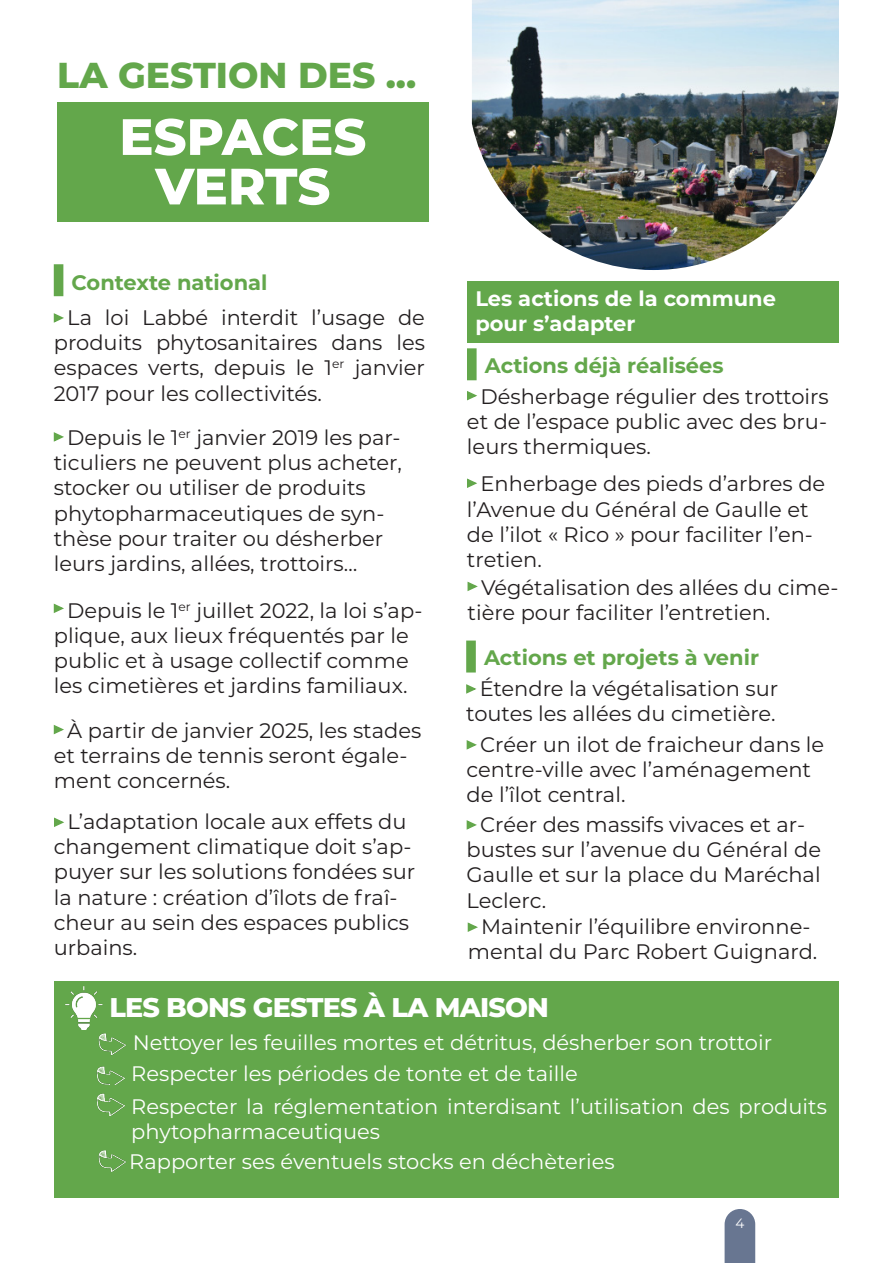
<style>
.page{position:relative;width:893px;height:1263px;background:#fff}
.page>*{position:absolute;margin:0;border:0;box-sizing:border-box;transform-origin:0 0}
.t1{font:800 51px/49.5px "Montserrat";color:#fff;text-align:center}
.t2{font:800 36px "Montserrat";color:#63a74b}
.t3{font:800 27px "Montserrat";letter-spacing:-.03em;color:#fff}
.t4{font:21px/25.2px "Montserrat";color:#231f20}
.t5{font:21px/25.2px "Montserrat";color:#fff}
.t6{font:700 21px "Montserrat";color:#63a74b}
.t7{font:700 21px/25.2px "Montserrat";color:#fff}
.t8{font:13.5px "Montserrat";color:#fff}
</style>
<div class="page">
<div style="left:725px;top:1209px;width:30px;height:54px;background:#687691"></div>
<div style="left:57px;top:102px;width:371px;height:120px;background:#63a74b"></div>
<div style="left:54px;top:981px;width:785px;height:216px;background:#63a74b"></div>
<img style="left:65px;top:986px;width:38px;height:43px">
<img style="left:98px;top:1150px;width:28px;height:22px">
<div style="left:54px;top:264px;width:9px;height:32px;background:#63a74b"></div>
<svg style="left:53px;top:313px;width:11px;height:10px"></svg>
<svg style="left:53px;top:432px;width:11px;height:10px"></svg>
<div style="left:467px;top:281px;width:371px;height:61px;background:#63a74b"></div>
<div style="left:467px;top:348px;width:10px;height:32px;background:#63a74b"></div>
<svg style="left:467px;top:391px;width:10px;height:10px"></svg>
<div style="left:466px;top:640px;width:10px;height:32px;background:#63a74b"></div>
<svg style="left:466px;top:684px;width:11px;height:10px"></svg>
<img style="left:472px;top:0;width:367px;height:270px">
<img style="left:96px;top:1093px;width:29px;height:22px">
<img style="left:96px;top:1066px;width:29px;height:19px">
<img style="left:93px;top:1028px;width:33px;height:27px">
<svg style="left:53px;top:603px;width:11px;height:10px"></svg>
<svg style="left:53px;top:725px;width:11px;height:10px"></svg>
<svg style="left:467px;top:478px;width:10px;height:10px"></svg>
<svg style="left:467px;top:581px;width:11px;height:10px"></svg>
<svg style="left:466px;top:740px;width:11px;height:10px"></svg>
<svg style="left:466px;top:820px;width:11px;height:10px"></svg>
<svg style="left:467px;top:922px;width:11px;height:10px"></svg>
<svg style="left:54px;top:817px;width:10px;height:10px"></svg>
<p class="t2" style="left:57px;top:48px;width:361px">LA GESTION DES ...</p>
<p class="t1" style="left:119px;top:109px;width:249px">ESPACES<br>VERTS</p>
<p class="t6" style="left:72px;top:267px;width:197px">Contexte national</p>
<p class="t4" style="left:54px;top:304px;width:373px;text-align:justify;text-indent:13px">La loi Labbé interdit l’usage de produits phytosanitaires dans les espaces verts, depuis le 1<sup>er</sup> janvier 2017 pour les collectivités.</p>
<p class="t4" style="left:54px;top:424px;width:350px;text-indent:13px">Depuis le 1<sup>er</sup> janvier 2019 les par&shy;ticuliers ne peuvent plus acheter, stocker ou utiliser de produits phytopharmaceutiques de syn&shy;thèse pour traiter ou désherber leurs jardins, allées, trottoirs…</p>
<p class="t4" style="left:54px;top:597px;width:370px;text-indent:13px">Depuis le 1<sup>er</sup> juillet 2022, la loi s’ap&shy;plique, aux lieux fréquentés par le public et à usage collectif comme les cimetières et jardins familiaux.</p>
<p class="t4" style="left:54px;top:717px;width:369px;text-indent:13px">À partir de janvier 2025, les stades et terrains de tennis seront égale&shy;ment concernés.</p>
<p class="t4" style="left:54px;top:808px;width:363px;text-indent:14px">L’adaptation locale aux effets du changement climatique doit s’ap&shy;puyer sur les solutions fondées sur la nature : création d’îlots de fraî&shy;cheur au sein des espaces publics urbains.</p>
<p class="t7" style="left:475px;top:285px;width:302px">Les actions de la commune pour s’adapter</p>
<p class="t6" style="left:485px;top:350px;width:240px">Actions déjà réalisées</p>
<p class="t4" style="left:467px;top:383px;width:363px;text-align:justify;text-indent:13px">Désherbage régulier des trottoirs et de l’espace public avec des bru&shy;leurs thermiques.</p>
<p class="t4" style="left:467px;top:471px;width:360px;text-indent:13px">Enherbage des pieds d’arbres de l’Avenue du Général de Gaulle et de l’ilot « Rico » pour faciliter l’en&shy;tretien.</p>
<p class="t4" style="left:468px;top:574px;width:372px;text-indent:13px">Végétalisation des allées du cime&shy;tière pour faciliter l’entretien.</p>
<p class="t6" style="left:484px;top:642px;width:277px">Actions et projets à venir</p>
<p class="t4" style="left:466px;top:675px;width:314px;text-align:right">Étendre la végétalisation sur toutes les allées du cimetière.</p>
<p class="t4" style="left:467px;top:731px;width:359px;text-indent:13px">Créer un ilot de fraicheur dans le centre-ville avec l’aménagement de l’îlot central.</p>
<p class="t4" style="left:467px;top:811px;width:356px;text-indent:13px">Créer des massifs vivaces et ar&shy;bustes sur l’avenue du Général de<br>Gaulle et sur la place du Maréchal<br>Leclerc.</p>
<p class="t4" style="left:468px;top:913px;width:351px;text-align:center">Maintenir l’équilibre environne&shy;mental du Parc Robert Guignard.</p>
<p class="t3" style="left:109px;top:988px;width:441px">LES BONS GESTES À LA MAISON</p>
<p class="t5" style="left:133px;top:1029px;width:641px">Nettoyer les feuilles mortes et détritus, désherber son trottoir</p>
<p class="t5" style="left:131px;top:1060px;width:448px">Respecter les périodes de tonte et de taille</p>
<p class="t5" style="left:131px;top:1093px;width:697px">Respecter la réglementation interdisant l’utilisation des produits phytopharmaceutiques</p>
<p class="t5" style="left:129px;top:1149px;width:487px">Rapporter ses éventuels stocks en déchèteries</p>
<p class="t8" style="left:735px;top:1214px;width:10px">4</p>
</div>
